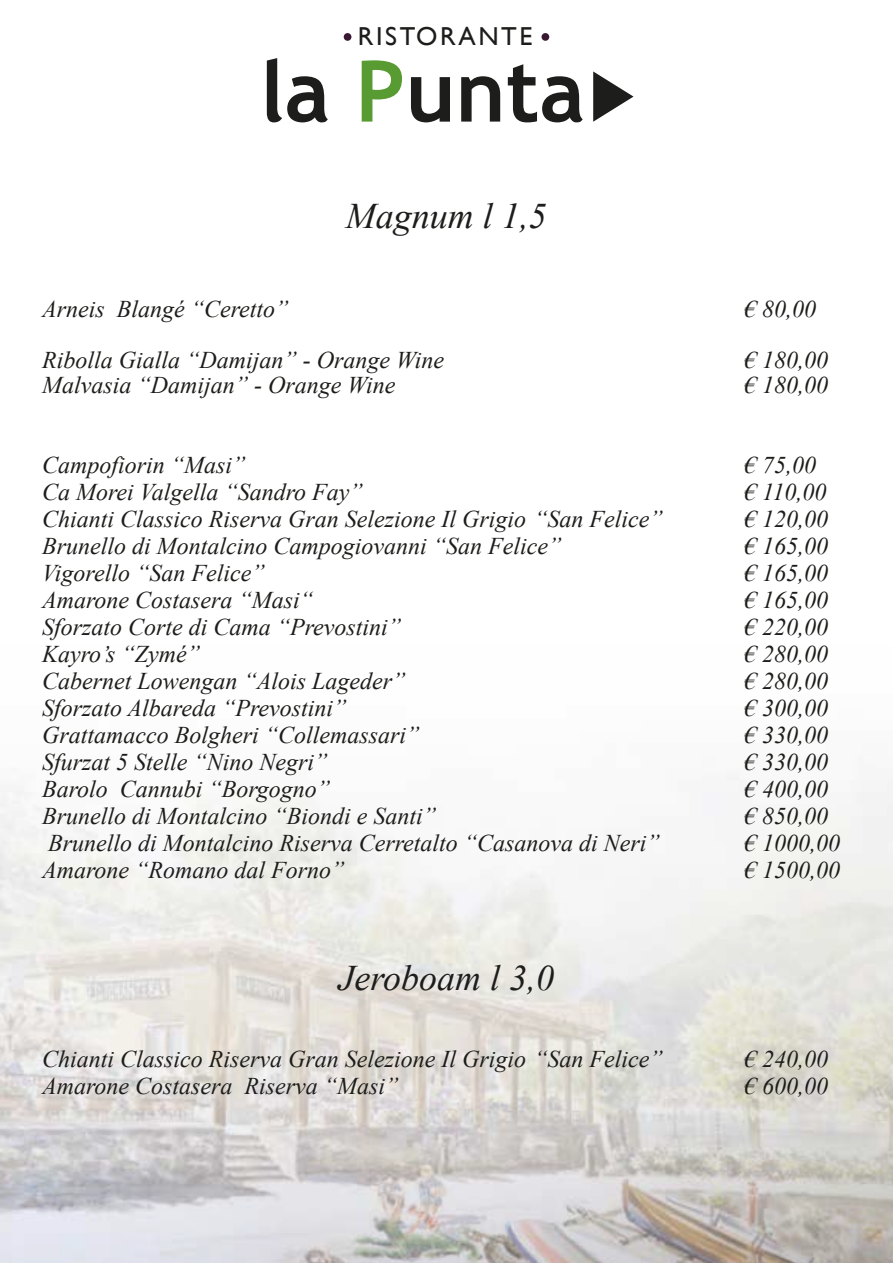
<style>
.page{position:relative;width:893px;height:1263px;background:#fff}
.page>*{position:absolute;margin:0;border:0;box-sizing:border-box;transform-origin:0 0}
.t1{font:700 85.05px "Trebuchet MS";color:#1d1d1b}
.t2{font:italic 36px "Times New Roman";color:#1d1d1b}
.t3{font:25.95px "Gill Sans";letter-spacing:.1em;color:#1d1d1b}
.t4{font:italic 24px "Times New Roman";color:#1d1d1b}
.s1{color:#589b32}
</style>
<div class="page">
<img style="left:0;top:777px;width:893px;height:486px">
<svg style="left:593px;top:71px;width:40px;height:51px"></svg>
<div style="left:344px;top:33px;width:7px;height:8px;background:#391932;border-radius:50%"></div>
<div style="left:541px;top:33px;width:8px;height:8px;background:#391932;border-radius:50%"></div>
<p class="t3" style="left:358px;top:21px;width:176px">RISTORANTE</p>
<h1 class="t1" style="left:259px;top:38px;width:327px">la <span class="s1">P</span>unta</h1>
<h2 class="t2" style="left:346px;top:191px;width:202px">Magnum l 1,5</h2>
<p class="t4" style="left:42px;top:293px;width:248px">Arneis Blangé “Ceretto”</p>
<p class="t4" style="left:744px;top:293px;width:73px">€ 80,00</p>
<p class="t4" style="left:42px;top:343px;width:404px">Ribolla Gialla “Damijan” - Orange Wine</p>
<p class="t4" style="left:744px;top:343px;width:85px">€ 180,00</p>
<p class="t4" style="left:42px;top:369px;width:355px">Malvasia “Damijan” - Orange Wine</p>
<p class="t4" style="left:744px;top:369px;width:85px">€ 180,00</p>
<p class="t4" style="left:42px;top:448px;width:205px">Campofiorin “Masi”</p>
<p class="t4" style="left:744px;top:448px;width:73px">€ 75,00</p>
<p class="t4" style="left:42px;top:475px;width:322px">Ca Morei Valgella “Sandro Fay”</p>
<p class="t4" style="left:744px;top:475px;width:84px">€ 110,00</p>
<p class="t4" style="left:42px;top:502px;width:622px">Chianti Classico Riserva Gran Selezione Il Grigio “San Felice”</p>
<p class="t4" style="left:744px;top:502px;width:85px">€ 120,00</p>
<p class="t4" style="left:42px;top:529px;width:521px">Brunello di Montalcino Campogiovanni “San Felice”</p>
<p class="t4" style="left:744px;top:529px;width:85px">€ 165,00</p>
<p class="t4" style="left:42px;top:556px;width:224px">Vigorello “San Felice”</p>
<p class="t4" style="left:744px;top:556px;width:85px">€ 165,00</p>
<p class="t4" style="left:42px;top:583px;width:273px">Amarone Costasera “Masi“</p>
<p class="t4" style="left:744px;top:583px;width:85px">€ 165,00</p>
<p class="t4" style="left:42px;top:610px;width:361px">Sforzato Corte di Cama “Prevostini”</p>
<p class="t4" style="left:744px;top:610px;width:85px">€ 220,00</p>
<p class="t4" style="left:42px;top:637px;width:160px">Kayro’s “Zymé”</p>
<p class="t4" style="left:744px;top:637px;width:85px">€ 280,00</p>
<p class="t4" style="left:42px;top:664px;width:365px">Cabernet Lowengan “Alois Lageder”</p>
<p class="t4" style="left:744px;top:664px;width:85px">€ 280,00</p>
<p class="t4" style="left:42px;top:691px;width:306px">Sforzato Albareda “Prevostini”</p>
<p class="t4" style="left:744px;top:691px;width:85px">€ 300,00</p>
<p class="t4" style="left:42px;top:718px;width:379px">Grattamacco Bolgheri “Collemassari”</p>
<p class="t4" style="left:744px;top:718px;width:85px">€ 330,00</p>
<p class="t4" style="left:42px;top:745px;width:287px">Sfurzat 5 Stelle “Nino Negri”</p>
<p class="t4" style="left:744px;top:745px;width:85px">€ 330,00</p>
<p class="t4" style="left:42px;top:772px;width:290px">Barolo Cannubi “Borgogno”</p>
<p class="t4" style="left:744px;top:772px;width:85px">€ 400,00</p>
<p class="t4" style="left:42px;top:799px;width:396px">Brunello di Montalcino “Biondi e Santi”</p>
<p class="t4" style="left:744px;top:799px;width:85px">€ 850,00</p>
<p class="t4" style="left:48px;top:826px;width:613px">Brunello di Montalcino Riserva Cerretalto “Casanova di Neri”</p>
<p class="t4" style="left:744px;top:826px;width:97px">€ 1000,00</p>
<p class="t4" style="left:42px;top:853px;width:304px">Amarone “Romano dal Forno”</p>
<p class="t4" style="left:744px;top:853px;width:97px">€ 1500,00</p>
<h2 class="t2" style="left:339px;top:953px;width:217px">Jeroboam l 3,0</h2>
<p class="t4" style="left:42px;top:1042px;width:622px">Chianti Classico Riserva Gran Selezione Il Grigio “San Felice”</p>
<p class="t4" style="left:744px;top:1042px;width:85px">€ 240,00</p>
<p class="t4" style="left:42px;top:1069px;width:358px">Amarone Costasera Riserva “Masi”</p>
<p class="t4" style="left:744px;top:1069px;width:85px">€ 600,00</p>
</div>
